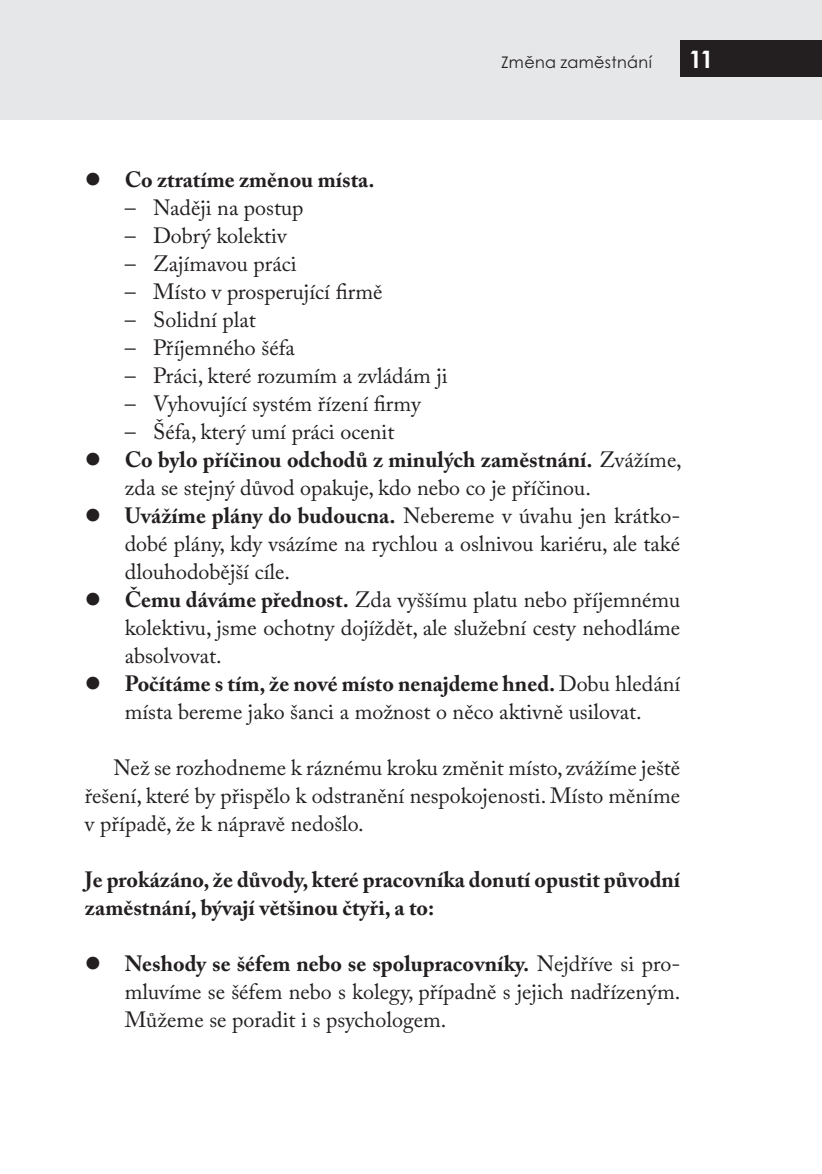
<style>
.page{position:relative;width:822px;height:1174px;background:#fff}
.page>*{position:absolute;margin:0;border:0;box-sizing:border-box;transform-origin:0 0}
.t1{font:700 24px "Century Gothic";color:#fff}
.t2{font:22px/28px "Adobe Caslon Pro";color:#231f20;text-align:justify}
.t3{font:700 22px/28px "Adobe Caslon Pro";color:#231f20}
.t4{font:16px "Century Gothic";letter-spacing:.02em;color:#231f20}
.s1{font-weight:400}
.s2{font-weight:700}
</style>
<div class="page">
<div style="left:0;top:0;width:822px;height:120px;background:#e6e7e8"></div>
<div style="left:680px;top:40px;width:142px;height:36px;background:#231f20"></div>
<p class="t4" style="left:501px;top:53px;width:152px">Změna zaměstnání</p>
<p class="t1" style="left:689px;top:50px;width:26px">11</p>
<p class="t3" style="left:125px;top:168px;width:251px">Co ztratíme změnou místa.</p>
<p class="t2" style="left:153px;top:196px;width:152px">Naději na postup</p>
<p class="t2" style="left:153px;top:224px;width:135px">Dobrý kolektiv</p>
<p class="t2" style="left:153px;top:252px;width:145px">Zajímavou práci</p>
<p class="t2" style="left:153px;top:280px;width:231px">Místo v prosperující firmě</p>
<p class="t2" style="left:153px;top:308px;width:104px">Solidní plat</p>
<p class="t2" style="left:153px;top:336px;width:143px">Příjemného šéfa</p>
<p class="t2" style="left:153px;top:364px;width:296px">Práci, které rozumím a zvládám ji</p>
<p class="t2" style="left:153px;top:392px;width:269px">Vyhovující systém řízení firmy</p>
<p class="t2" style="left:153px;top:420px;width:243px">Šéfa, který umí práci ocenit</p>
<p class="t3" style="left:125px;top:448px;width:559px">Co bylo příčinou odchodů z minulých zaměstnání. <span class="s1">Zvážíme,</span></p>
<p class="t2" style="left:125px;top:476px;width:468px">zda se stejný důvod opakuje, kdo nebo co je příčinou.</p>
<p class="t2" style="left:125px;top:504px;width:557px"><span class="s2">Uvážíme plány do budoucna.</span> Nebereme v úvahu jen krátko-</p>
<p class="t2" style="left:125px;top:532px;width:557px">dobé plány, kdy vsázíme na rychlou a oslnivou kariéru, ale také</p>
<p class="t2" style="left:125px;top:560px;width:167px">dlouhodobější cíle.</p>
<p class="t2" style="left:125px;top:588px;width:557px"><span class="s2">Čemu dáváme přednost.</span> Zda vyššímu platu nebo příjemnému</p>
<p class="t2" style="left:125px;top:616px;width:557px">kolektivu, jsme ochotny dojíždět, ale služební cesty nehodláme</p>
<p class="t2" style="left:125px;top:644px;width:99px">absolvovat.</p>
<p class="t3" style="left:125px;top:672px;width:557px">Počítáme s tím, že nové místo nenajdeme hned. <span class="s1">Dobu hledání</span></p>
<p class="t2" style="left:125px;top:700px;width:519px">místa bereme jako šanci a možnost o něco aktivně usilovat.</p>
<p class="t2" style="left:85px;top:756px;width:597px;text-indent:28px">Než se rozhodneme k ráznému kroku změnit místo, zvážíme ještě řešení, které by přispělo k odstranění nespokojenosti. Místo měníme v případě, že k nápravě nedošlo.</p>
<p class="t3" style="left:85px;top:868px;width:597px">Je prokázáno, že důvody, které pracovníka donutí opustit pů vodní zaměstnání, bývají většinou čtyři, a to:</p>
<p class="t2" style="left:125px;top:952px;width:557px"><span class="s2">Neshody se šéfem nebo se spolupracovníky.</span> Nejdříve si pro&shy;mluvíme se šéfem nebo s kolegy, případně s jejich nadřízeným.<br>Můžeme se poradit i s psychologem.</p>
<p class="t2" style="left:125px;top:196px;width:12px">– – – – – – – – –</p>
</div>
